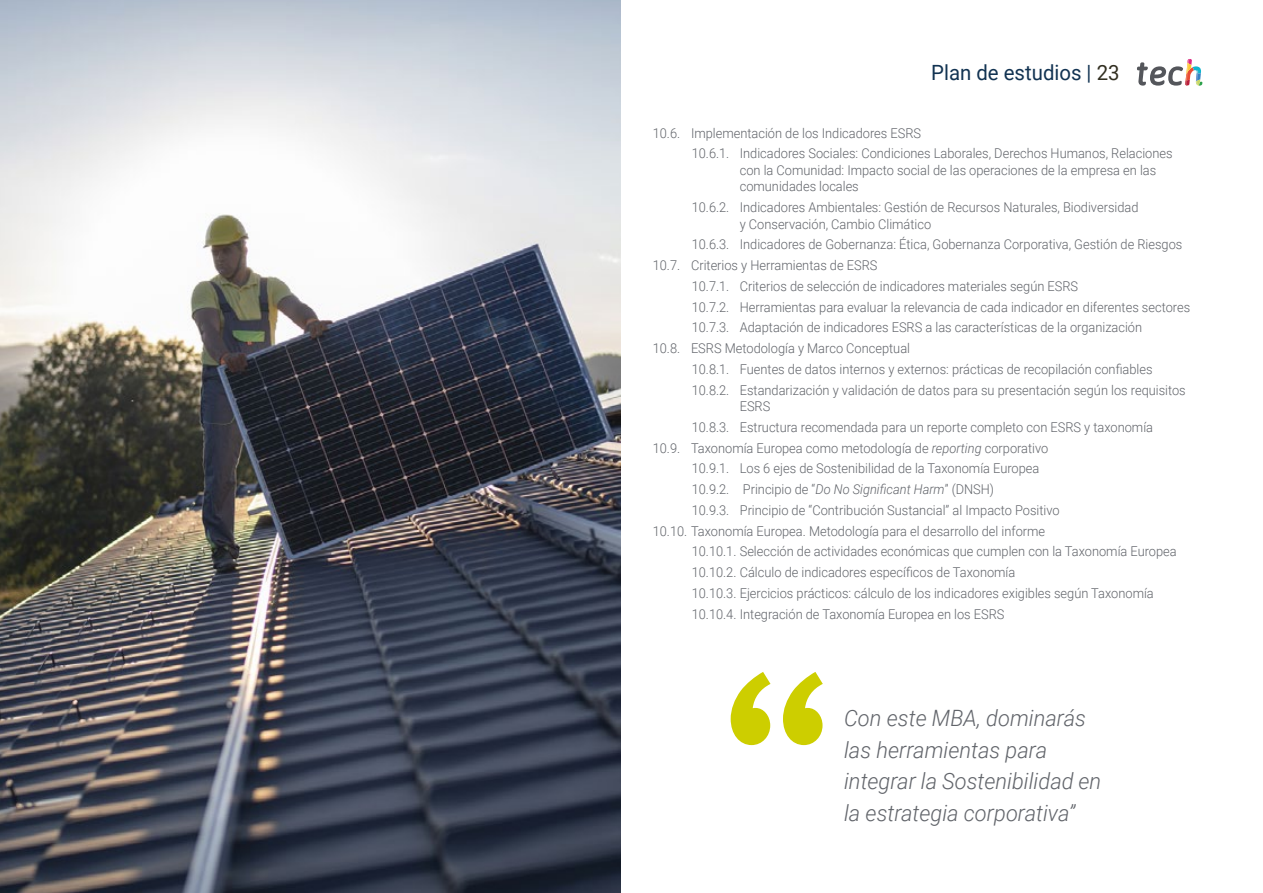
<style>
.page{position:relative;width:1263px;height:893px;background:#fff}
.page>*{position:absolute;margin:0;border:0;box-sizing:border-box;transform-origin:0 0}
.t1{font:italic 300 22.5px/31.5px "Roboto";color:#61646a}
.t2{font:21px "Roboto";color:#123352}
.t3{font:300 13.5px/16.5px "Roboto";color:#61646a;scale:.95 1}
.s1{color:#312e20}
.s2{font-style:italic}
</style>
<div class="page">
<img style="left:0;top:0;width:621px;height:893px">
<svg style="left:731px;top:672px;width:92px;height:73px"></svg>
<svg style="left:1137px;top:59px;width:65px;height:27px"></svg>
<h2 class="t2" style="left:931px;top:57px;width:190px">Plan de estudios | <span class="s1">23</span></h2>
<p class="t3" style="left:692px;top:122px;width:508px;line-height:20.7px;text-indent:-39px">10.6. Implementación de los Indicadores ESRS<br>10.6.1. Indicadores Sociales: Condiciones Laborales, Derechos Humanos, Relaciones</p>
<p class="t3" style="left:740px;top:161px;width:440px">con la Comunidad: Impacto social de las operaciones de la empresa en las comunidades locales</p>
<p class="t3" style="left:740px;top:199px;width:421px;text-indent:-48px">10.6.2. Indicadores Ambientales: Gestión de Recursos Naturales, Biodiversidad y Conservación, Cambio Climático</p>
<p class="t3" style="left:692px;top:236px;width:518px">10.6.3. Indicadores de Gobernanza: Ética, Gobernanza Corporativa, Gestión de Riesgos</p>
<p class="t3" style="left:653px;top:257px;width:238px">10.7. Criterios y Herramientas de ESRS</p>
<p class="t3" style="left:692px;top:277px;width:408px">10.7.1. Criterios de selección de indicadores materiales según ESRS</p>
<p class="t3" style="left:692px;top:298px;width:526px">10.7.2. Herramientas para evaluar la relevancia de cada indicador en diferentes sectores</p>
<p class="t3" style="left:692px;top:319px;width:476px">10.7.3. Adaptación de indicadores ESRS a las características de la organización</p>
<p class="t3" style="left:653px;top:340px;width:272px">10.8. ESRS Metodología y Marco Conceptual</p>
<p class="t3" style="left:692px;top:360px;width:486px">10.8.1. Fuentes de datos internos y externos: prácticas de recopilación confiables</p>
<p class="t3" style="left:692px;top:381px;width:521px">10.8.2. Estandarización y validación de datos para su presentación según los requisitos</p>
<p class="t3" style="left:740px;top:398px;width:34px">ESRS</p>
<p class="t3" style="left:692px;top:418px;width:487px">10.8.3. Estructura recomendada para un reporte completo con ESRS y taxonomía</p>
<p class="t3" style="left:653px;top:439px;width:418px">10.9. Taxonomía Europea como metodología de <span class="s2">reporting</span> corporativo</p>
<p class="t3" style="left:692px;top:460px;width:367px">10.9.1. Los 6 ejes de Sostenibilidad de la Taxonomía Europea</p>
<p class="t3" style="left:692px;top:481px;width:320px">10.9.2. Principio de “<span class="s2">Do No Significant Harm</span>” (DNSH)</p>
<p class="t3" style="left:692px;top:501px;width:389px">10.9.3. Principio de “Contribución Sustancial” al Impacto Positivo</p>
<p class="t3" style="left:653px;top:522px;width:415px">10.10. Taxonomía Europea. Metodología para el desarrollo del informe</p>
<p class="t3" style="left:692px;top:543px;width:512px">10.10.1. Selección de actividades económicas que cumplen con la Taxonomía Europea</p>
<p class="t3" style="left:692px;top:564px;width:342px">10.10.2. Cálculo de indicadores específicos de Taxonomía</p>
<p class="t3" style="left:692px;top:584px;width:488px">10.10.3. Ejercicios prácticos: cálculo de los indicadores exigibles según Taxonomía</p>
<p class="t3" style="left:692px;top:605px;width:331px">10.10.4. Integración de Taxonomía Europea en los ESRS</p>
<h1 class="t1" style="left:844px;top:702px;width:259px">Con este MBA, dominarás las herramientas para integrar la Sostenibilidad en la estrategia corporativa”</h1>
</div>
